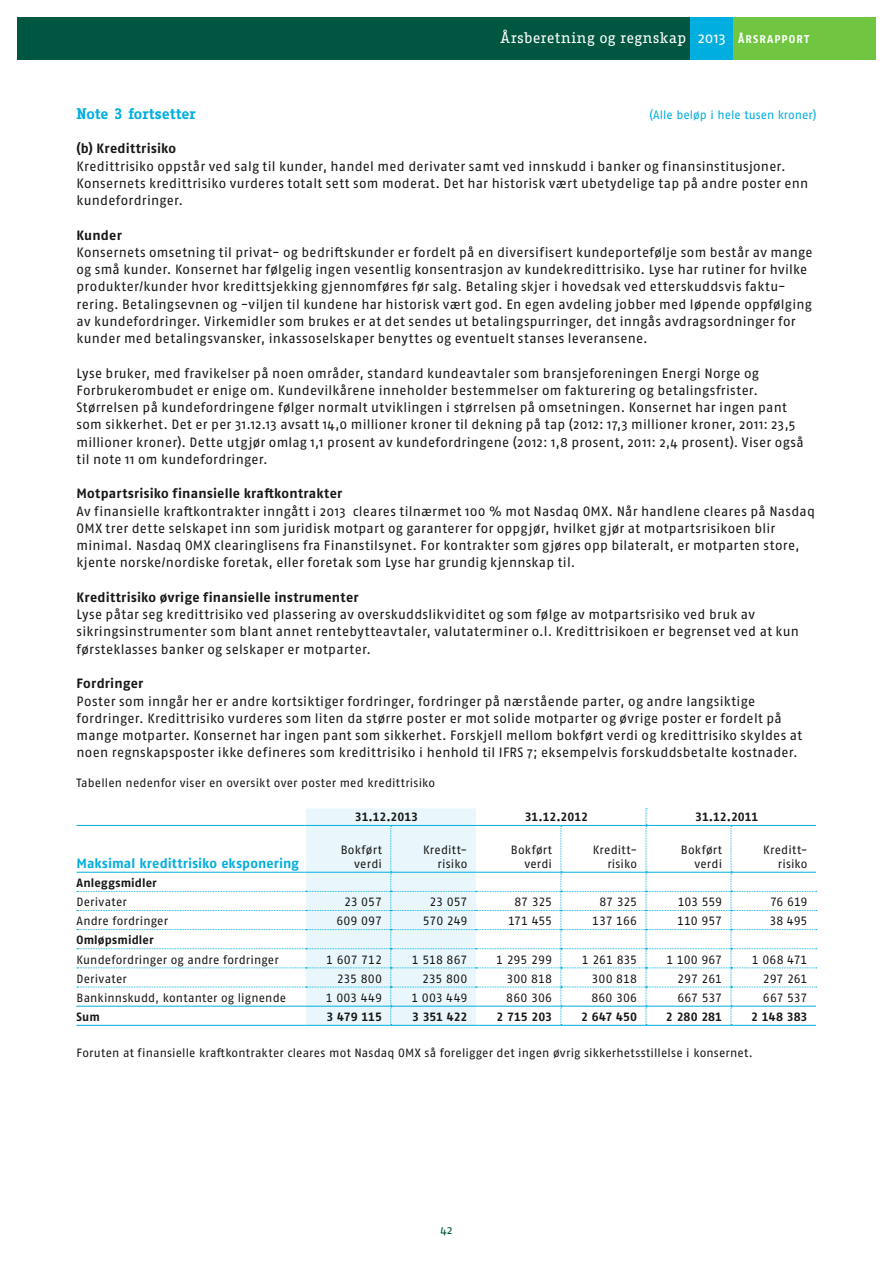
<style>
.page{position:relative;width:893px;height:1263px;background:#fff}
.page>*{position:absolute;margin:0;border:0;box-sizing:border-box;transform-origin:0 0}
.t1{font:15px "Fago Office Serif OT";letter-spacing:.02em;color:#fff}
.t2{font:700 15px "Fago Office Serif OT";letter-spacing:-.005em;color:#00aedf}
.t3{font:13.5px/17.2px "Fago OT";letter-spacing:.02em;color:#181716}
.t4{font:700 13.5px "Fago OT";letter-spacing:.02em;color:#181716}
.t5{font:700 13.5px "Fago OT";letter-spacing:.01em;color:#00aedf}
.t6{font:12px/13.5px "Fago OT";letter-spacing:.01em;color:#181716;text-align:right}
.t7{font:700 12px "Fago OT";color:#181716}
.t8{font:12px "Fago OT";letter-spacing:.005em;color:#00aedf}
.t9{font:12px "Fago OT";color:#005741}
.s1{font-family:"Fago OT"}
.s2{font-family:"Fago OT";font-weight:700;font-size:11.25px}
</style>
<div class="page">
<svg style="left:77px;top:808px;width:740px;height:217px"></svg>
<hr style="left:77px;top:825px;width:229px;height:1px;background:#00aedf">
<hr style="left:306px;top:825px;width:85px;height:1px;background:#00aedf">
<hr style="left:391px;top:825px;width:85px;height:1px;background:#00aedf">
<hr style="left:476px;top:825px;width:85px;height:1px;background:#00aedf">
<hr style="left:561px;top:825px;width:85px;height:1px;background:#00aedf">
<hr style="left:646px;top:825px;width:85px;height:1px;background:#00aedf">
<hr style="left:731px;top:825px;width:85px;height:1px;background:#00aedf">
<hr style="left:77px;top:872px;width:229px;height:1px;background:#00aedf">
<hr style="left:306px;top:872px;width:85px;height:1px;background:#00aedf">
<hr style="left:391px;top:872px;width:85px;height:1px;background:#00aedf">
<hr style="left:476px;top:872px;width:85px;height:1px;background:#00aedf">
<hr style="left:561px;top:872px;width:85px;height:1px;background:#00aedf">
<hr style="left:646px;top:872px;width:85px;height:1px;background:#00aedf">
<hr style="left:731px;top:872px;width:85px;height:1px;background:#00aedf">
<hr style="left:77px;top:1006px;width:229px;height:1px;background:#00aedf">
<hr style="left:306px;top:1006px;width:85px;height:1px;background:#00aedf">
<hr style="left:391px;top:1006px;width:85px;height:1px;background:#00aedf">
<hr style="left:476px;top:1006px;width:85px;height:1px;background:#00aedf">
<hr style="left:561px;top:1006px;width:85px;height:1px;background:#00aedf">
<hr style="left:646px;top:1006px;width:85px;height:1px;background:#00aedf">
<hr style="left:731px;top:1006px;width:85px;height:1px;background:#00aedf">
<hr style="left:77px;top:1025px;width:229px;height:1px;background:#00aedf">
<hr style="left:306px;top:1025px;width:85px;height:1px;background:#00aedf">
<hr style="left:391px;top:1025px;width:85px;height:1px;background:#00aedf">
<hr style="left:476px;top:1025px;width:85px;height:1px;background:#00aedf">
<hr style="left:561px;top:1025px;width:85px;height:1px;background:#00aedf">
<hr style="left:646px;top:1025px;width:85px;height:1px;background:#00aedf">
<hr style="left:731px;top:1025px;width:85px;height:1px;background:#00aedf">
<div style="left:17px;top:17px;width:674px;height:43px;background:#005741"></div>
<div style="left:691px;top:17px;width:42px;height:43px;background:#00aedf"></div>
<div style="left:733px;top:17px;width:143px;height:43px;background:#70c640"></div>
<p class="t2" style="left:77px;top:105px;width:121px">Note 3 fortsetter</p>
<p class="t1" style="left:500px;top:29px;width:311px">Årsberetning og regnskap <span class="s1">2013</span> <span class="s2">ÅRSRAPPORT</span></p>
<p class="t8" style="left:649px;top:108px;width:169px">(Alle beløp i hele tusen kroner)</p>
<p class="t4" style="left:77px;top:140px;width:101px">(b) Kredittrisiko</p>
<p class="t3" style="left:77px;top:157px;width:733px">Kredittrisiko oppstår ved salg til kunder, handel med derivater samt ved innskudd i banker og finansinstitusjoner.<br>Konsernets kredittrisiko vurderes totalt sett som moderat. Det har historisk vært ubetydelige tap på andre poster enn kundefordringer.</p>
<p class="t4" style="left:77px;top:227px;width:47px">Kunder</p>
<p class="t3" style="left:77px;top:243px;width:738px">Konsernets omsetning til privat- og bedriftskunder er fordelt på en diversifisert kundeportefølje som består av mange og små kunder. Konsernet har følgelig ingen vesentlig konsentrasjon av kundekredittrisiko. Lyse har rutiner for hvilke produkter/kunder hvor kredittsjekking gjennomføres før salg. Betaling skjer i hovedsak ved etterskuddsvis faktu&shy;rering. Betalingsevnen og -viljen til kundene har historisk vært god. En egen avdeling jobber med løpende oppfølging av kundefordringer. Virkemidler som brukes er at det sendes ut betalingspurringer, det inngås avdragsordninger for kunder med betalingsvansker, inkassoselskaper benyttes og eventuelt stanses leveransene.</p>
<p class="t3" style="left:77px;top:364px;width:729px">Lyse bruker, med fravikelser på noen områder, standard kundeavtaler som bransjeforeningen Energi Norge og Forbrukerombudet er enige om. Kundevilkårene inneholder bestemmelser om fakturering og betalingsfrister.<br>Størrelsen på kundefordringene følger normalt utviklingen i størrelsen på omsetningen. Konsernet har ingen pant som sikkerhet. Det er per 31.12.13 avsatt 14,0 millioner kroner til dekning på tap (2012: 17,3 millioner kroner, 2011: 23,5 millioner kroner). Dette utgjør omlag 1,1 prosent av kundefordringene (2012: 1,8 prosent, 2011: 2,4 prosent). Viser også til note 11 om kundefordringer.</p>
<p class="t4" style="left:77px;top:486px;width:267px">Motpartsrisiko finansielle kraftkontrakter</p>
<p class="t3" style="left:77px;top:502px;width:740px">Av finansielle kraftkontrakter inngått i 2013 cleares tilnærmet 100 % mot Nasdaq OMX. Når handlene cleares på Nasdaq OMX trer dette selskapet inn som juridisk motpart og garanterer for oppgjør, hvilket gjør at motpartsrisikoen blir minimal. Nasdaq OMX clearinglisens fra Finanstilsynet. For kontrakter som gjøres opp bilateralt, er motparten store, kjente norske/nordiske foretak, eller foretak som Lyse har grundig kjennskap til.</p>
<p class="t4" style="left:77px;top:589px;width:284px">Kredittrisiko øvrige finansielle instrumenter</p>
<p class="t3" style="left:77px;top:606px;width:724px">Lyse påtar seg kredittrisiko ved plassering av overskuddslikviditet og som følge av motpartsrisiko ved bruk av sikringsinstrumenter som blant annet rentebytteavtaler, valutaterminer o.l. Kredittrisikoen er begrenset ved at kun førsteklasses banker og selskaper er motparter.</p>
<p class="t4" style="left:77px;top:675px;width:68px">Fordringer</p>
<p class="t3" style="left:77px;top:692px;width:727px">Poster som inngår her er andre kortsiktiger fordringer, fordringer på nærstående parter, og andre langsiktige fordringer. Kredittrisiko vurderes som liten da større poster er mot solide motparter og øvrige poster er fordelt på mange motparter. Konsernet har ingen pant som sikkerhet. Forskjell mellom bokført verdi og kredittrisiko skyldes at noen regnskapsposter ikke defineres som kredittrisiko i henhold til IFRS 7; eksempelvis forskuddsbetalte kostnader.</p>
<p class="t6" style="left:77px;top:776px;width:360px">Tabellen nedenfor viser en oversikt over poster med kredittrisiko</p>
<p class="t7" style="left:355px;top:810px;width:65px">31.12.2013</p>
<p class="t7" style="left:525px;top:810px;width:65px">31.12.2012</p>
<p class="t7" style="left:695px;top:810px;width:65px">31.12.2011</p>
<p class="t5" style="left:77px;top:855px;width:224px">Maksimal kredittrisiko eksponering</p>
<p class="t6" style="left:341px;top:843px;width:43px">Bokført verdi</p>
<p class="t6" style="left:423px;top:843px;width:46px">Kreditt&shy;risiko</p>
<p class="t6" style="left:511px;top:843px;width:43px">Bokført verdi</p>
<p class="t6" style="left:593px;top:843px;width:46px">Kreditt&shy;risiko</p>
<p class="t6" style="left:681px;top:843px;width:43px">Bokført verdi</p>
<p class="t6" style="left:763px;top:843px;width:46px">Kreditt&shy;risiko</p>
<p class="t7" style="left:77px;top:876px;width:82px">Anleggsmidler</p>
<p class="t6" style="left:77px;top:895px;width:52px">Derivater</p>
<p class="t6" style="left:344px;top:895px;width:39px">23 057</p>
<p class="t6" style="left:429px;top:895px;width:39px">23 057</p>
<p class="t6" style="left:514px;top:895px;width:39px">87 325</p>
<p class="t6" style="left:599px;top:895px;width:39px">87 325</p>
<p class="t6" style="left:678px;top:895px;width:46px">103 559</p>
<p class="t6" style="left:770px;top:895px;width:39px">76 619</p>
<p class="t6" style="left:77px;top:914px;width:93px">Andre fordringer</p>
<p class="t6" style="left:336px;top:914px;width:47px">609 097</p>
<p class="t6" style="left:423px;top:914px;width:46px">570 249</p>
<p class="t6" style="left:508px;top:914px;width:46px">171 455</p>
<p class="t6" style="left:592px;top:914px;width:46px">137 166</p>
<p class="t6" style="left:677px;top:914px;width:46px">110 957</p>
<p class="t6" style="left:769px;top:914px;width:40px">38 495</p>
<p class="t7" style="left:77px;top:933px;width:79px">Omløpsmidler</p>
<p class="t6" style="left:77px;top:953px;width:204px">Kundefordringer og andre fordringer</p>
<p class="t6" style="left:326px;top:953px;width:57px">1 607 712</p>
<p class="t6" style="left:412px;top:953px;width:57px">1 518 867</p>
<p class="t6" style="left:496px;top:953px;width:57px">1 295 299</p>
<p class="t6" style="left:582px;top:953px;width:57px">1 261 835</p>
<p class="t6" style="left:666px;top:953px;width:57px">1 100 967</p>
<p class="t6" style="left:752px;top:953px;width:57px">1 068 471</p>
<p class="t6" style="left:77px;top:972px;width:52px">Derivater</p>
<p class="t6" style="left:337px;top:972px;width:47px">235 800</p>
<p class="t6" style="left:422px;top:972px;width:47px">235 800</p>
<p class="t6" style="left:507px;top:972px;width:47px">300 818</p>
<p class="t6" style="left:592px;top:972px;width:47px">300 818</p>
<p class="t6" style="left:677px;top:972px;width:46px">297 261</p>
<p class="t6" style="left:763px;top:972px;width:46px">297 261</p>
<p class="t6" style="left:77px;top:991px;width:211px">Bankinnskudd, kontanter og lignende</p>
<p class="t6" style="left:326px;top:991px;width:58px">1 003 449</p>
<p class="t6" style="left:411px;top:991px;width:58px">1 003 449</p>
<p class="t6" style="left:506px;top:991px;width:47px">860 306</p>
<p class="t6" style="left:591px;top:991px;width:47px">860 306</p>
<p class="t6" style="left:677px;top:991px;width:46px">667 537</p>
<p class="t6" style="left:763px;top:991px;width:46px">667 537</p>
<p class="t7" style="left:77px;top:1009px;width:25px">Sum</p>
<p class="t7" style="left:327px;top:1009px;width:57px">3 479 115</p>
<p class="t7" style="left:412px;top:1009px;width:57px">3 351 422</p>
<p class="t7" style="left:496px;top:1009px;width:57px">2 715 203</p>
<p class="t7" style="left:581px;top:1009px;width:57px">2 647 450</p>
<p class="t7" style="left:666px;top:1009px;width:58px">2 280 281</p>
<p class="t7" style="left:751px;top:1009px;width:58px">2 148 383</p>
<p class="t6" style="left:77px;top:1046px;width:678px">Foruten at finansielle kraftkontrakter cleares mot Nasdaq OMX så foreligger det ingen øvrig sikkerhetsstillelse i konsernet.</p>
<p class="t9" style="left:441px;top:1223px;width:13px">42</p>
</div>
